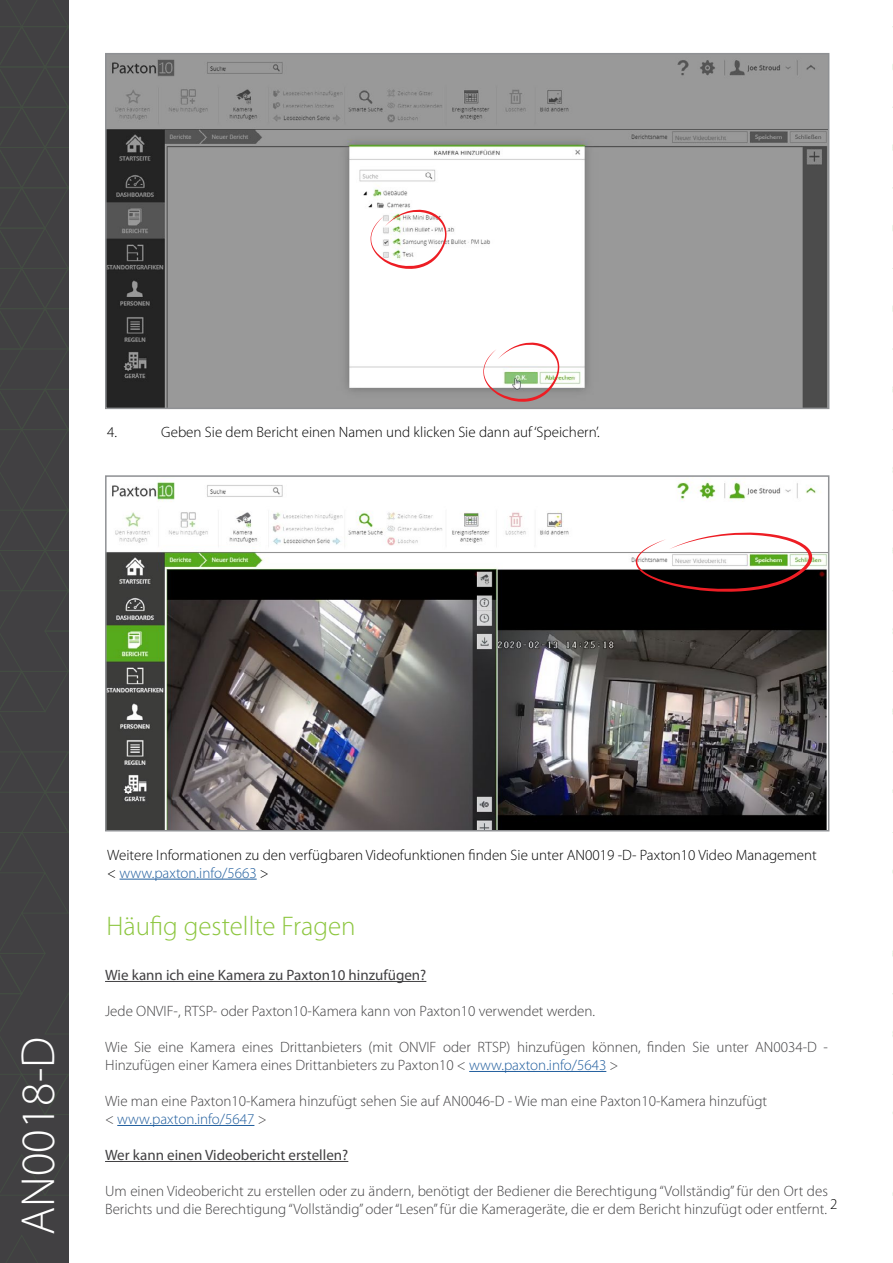
<style>
.page{position:relative;width:893px;height:1263px;background:#fff}
.page>*{position:absolute;margin:0;border:0;box-sizing:border-box;transform-origin:0 0}
.t1{font:300 48px "Myriad Pro";color:#fff}
.t2{font:300 27px "Myriad Pro";color:#8dc63f}
.t3{font:300 15px/18px "Myriad Pro";color:#414042}
.t4{font:300 15px/18px "Myriad Pro";color:#000}
.t5{font:15px "Myriad Pro";color:#414042}
.s1{color:#215e9e}
</style>
<div class="page">
<div style="left:0;top:0;width:69px;height:1263px;background:#414042"></div>
<svg style="left:7px;top:1235px;width:31px;height:28px"></svg>
<svg style="left:0;top:0;width:68px;height:1196px"></svg>
<hr style="left:892px;top:0;width:1px;height:1263px;background:#414042">
<svg style="left:892px;top:1234px;width:1px;height:29px"></svg>
<svg style="left:892px;top:1154px;width:1px;height:42px"></svg>
<svg style="left:892px;top:0;width:1px;height:793px"></svg>
<svg style="left:892px;top:832px;width:1px;height:42px"></svg>
<svg style="left:892px;top:912px;width:1px;height:203px"></svg>
<hr style="left:105px;top:981px;width:321px;height:1px;background:#414042">
<hr style="left:469px;top:1071px;width:137px;height:1px;background:#215e9e">
<hr style="left:117px;top:1125px;width:137px;height:1px;background:#215e9e">
<hr style="left:105px;top:1161px;width:243px;height:1px;background:#414042">
<img style="left:108px;top:56px;width:718px;height:350px">
<div style="left:105px;top:53px;width:724px;height:356px;border:2px solid #8f9194"></div>
<img style="left:108px;top:481px;width:718px;height:347px">
<div style="left:105px;top:475px;width:724px;height:356px;border:2px solid #8f9194"></div>
<svg style="left:370px;top:209px;width:77px;height:60px"></svg>
<svg style="left:483px;top:342px;width:76px;height:60px"></svg>
<svg style="left:636px;top:532px;width:176px;height:60px"></svg>
<hr style="left:120px;top:879px;width:137px;height:1px;background:#215e9e">
<p class="t4" style="left:107px;top:422px;width:11px">4.</p>
<p class="t4" style="left:161px;top:422px;width:440px">Geben Sie dem Bericht einen Namen und klicken Sie dann auf ‘Speichern’.</p>
<h1 class="t1" style="left:9px;top:1235px;width:199px;rotate:-90deg">AN0018-D</h1>
<p class="t4" style="left:107px;top:845px;width:711px">Weitere Informationen zu den verfügbaren Videofunktionen finden Sie unter AN0019 -D- Paxton10 Video Management &lt; <span class="s1">www.paxton.info/5663</span> &gt;</p>
<h2 class="t2" style="left:107px;top:909px;width:251px">Häufig gestellte Fragen</h2>
<p class="t5" style="left:105px;top:966px;width:323px">Wie kann ich eine Kamera zu Paxton10 hinzufügen?</p>
<p class="t3" style="left:105px;top:1002px;width:492px">Jede ONVIF-, RTSP- oder Paxton10-Kamera kann von Paxton10 verwendet werden.</p>
<p class="t3" style="left:105px;top:1038px;width:724px">Wie Sie eine Kamera eines Drittanbieters (mit ONVIF oder RTSP) hinzufügen können, finden Sie unter AN0034-D -<br>Hinzufügen einer Kamera eines Drittanbieters zu Paxton10 &lt; <span class="s1">www.paxton.info/5643</span> &gt;</p>
<p class="t3" style="left:105px;top:1092px;width:664px">Wie man eine Paxton10-Kamera hinzufügt sehen Sie auf AN0046-D - Wie man eine Paxton10-Kamera hinzufügt &lt; <span class="s1">www.paxton.info/5647</span> &gt;</p>
<p class="t5" style="left:105px;top:1146px;width:245px">Wer kann einen Videobericht erstellen?</p>
<p class="t3" style="left:105px;top:1182px;width:724px">Um einen Videobericht zu erstellen oder zu ändern, benötigt der Bediener die Berechtigung “Vollständig” für den Ort des<br>Berichts und die Berechtigung “Vollständig” oder “Lesen” für die Kamerageräte, die er dem Bericht hinzufügt oder entfernt.</p>
<p class="t4" style="left:830px;top:1195px;width:9px">2</p>
</div>
